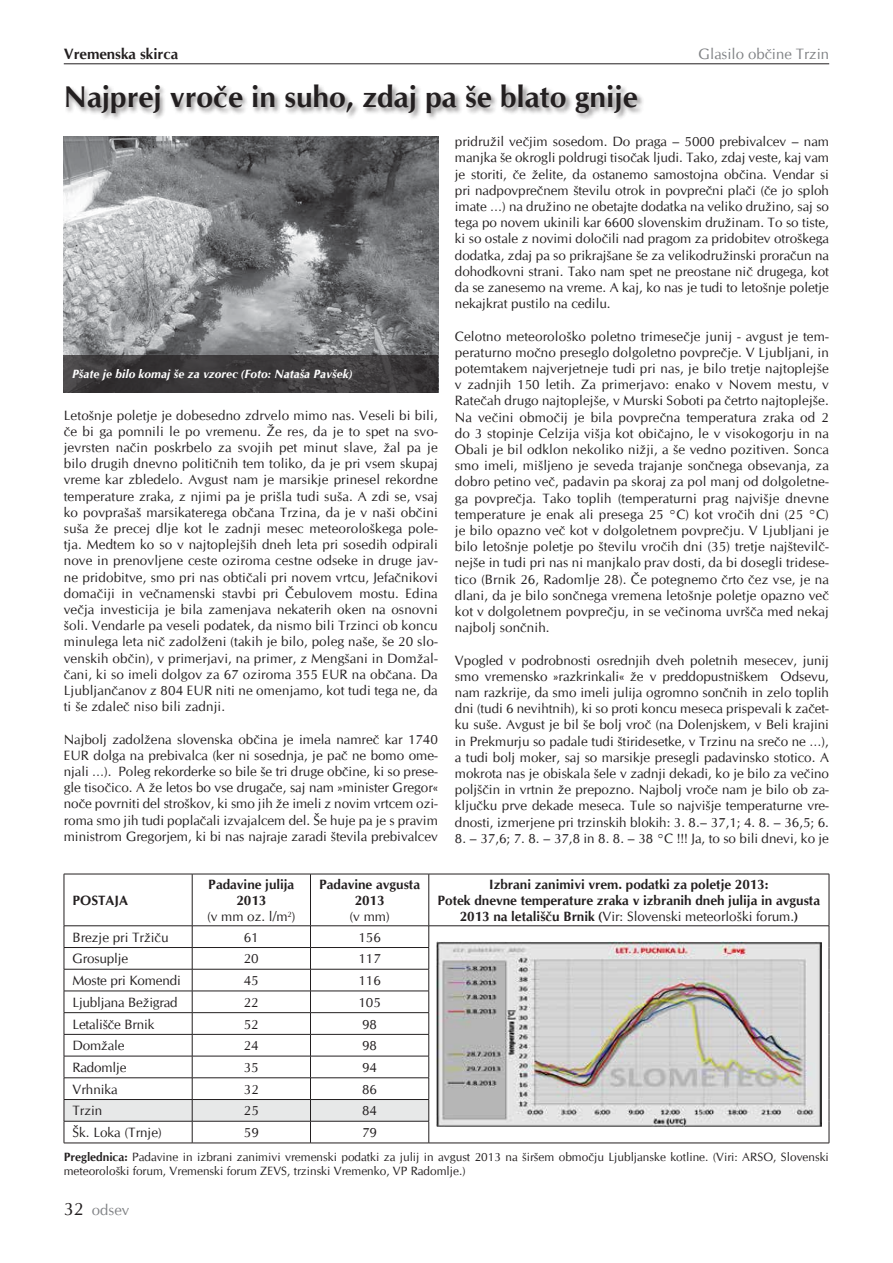
<style>
.page{position:relative;width:893px;height:1263px;background:#fff}
.page>*{position:absolute;margin:0;border:0;box-sizing:border-box;transform-origin:0 0}
.t1{font:700 30px "CG Omega";color:#231f20}
.t2{font:15px "CG Omega";color:#808285}
.t3{font:700 15px "CG Omega";color:#231f20}
.t4{font:13.5px/16.2px "CG Omega";color:#231f20;text-align:justify}
.t5{font:700 13.5px/16.2px "CG Omega";color:#231f20;text-align:center}
.t6{font:12px/14.4px "CG Omega";color:#231f20}
.t7{font:italic 700 12px "CG Omega";color:#fff}
.s1{font-weight:400}
.s2{font-weight:700}
.s3{font-size:18px;color:#231f20}
</style>
<div class="page">
<hr style="left:64px;top:63px;width:765px;height:1px;background:#231f20">
<div style="left:65px;top:84px;width:580px;height:37px;background:#231f20;opacity:.5"></div>
<img style="left:64px;top:136px;width:374px;height:219px">
<svg style="left:64px;top:355px;width:374px;height:38px;background:#3c3a3b"></svg>
<hr style="left:64px;top:874px;width:128px;height:1px;background:#231f20">
<hr style="left:64px;top:874px;width:1px;height:51px;background:#231f20">
<hr style="left:192px;top:874px;width:118px;height:1px;background:#231f20">
<hr style="left:192px;top:874px;width:1px;height:51px;background:#231f20">
<hr style="left:310px;top:874px;width:119px;height:1px;background:#231f20">
<hr style="left:310px;top:874px;width:1px;height:51px;background:#231f20">
<hr style="left:429px;top:874px;width:400px;height:1px;background:#231f20">
<hr style="left:429px;top:874px;width:1px;height:51px;background:#231f20">
<hr style="left:829px;top:874px;width:1px;height:51px;background:#231f20">
<hr style="left:64px;top:925px;width:128px;height:1px;background:#231f20">
<hr style="left:192px;top:925px;width:118px;height:1px;background:#231f20">
<hr style="left:310px;top:925px;width:119px;height:1px;background:#231f20">
<hr style="left:429px;top:925px;width:400px;height:1px;background:#231f20">
<svg style="left:64px;top:926px;width:366px;height:217px"></svg>
<svg style="left:829px;top:926px;width:1px;height:217px"></svg>
<hr style="left:64px;top:1143px;width:128px;height:1px;background:#231f20">
<hr style="left:192px;top:1143px;width:118px;height:1px;background:#231f20">
<hr style="left:310px;top:1143px;width:119px;height:1px;background:#231f20">
<hr style="left:429px;top:1143px;width:400px;height:1px;background:#231f20">
<img style="left:436px;top:942px;width:386px;height:185px">
<p class="t3" style="left:64px;top:44px;width:116px">Vremenska skirca</p>
<h1 class="t1" style="left:64px;top:78px;width:575px">Najprej vroče in suho, zdaj pa še blato gnije</h1>
<p class="t2" style="left:699px;top:45px;width:132px">Glasilo občine Trzin</p>
<p class="t7" style="left:72px;top:367px;width:281px">Pšate je bilo komaj še za vzorec (Foto: Nataša Pavšek)</p>
<p class="t4" style="left:64px;top:407px;width:375px">Letošnje poletje je dobesedno zdrvelo mimo nas. Veseli bi bili, če bi ga pomnili le po vremenu. Že res, da je to spet na svo&shy;jevrsten način poskrbelo za svojih pet minut slave, žal pa je bilo drugih dnevno političnih tem toliko, da je pri vsem skupaj vreme kar zbledelo. Avgust nam je marsikje prinesel rekordne temperature zraka, z njimi pa je prišla tudi suša. A zdi se, vsaj ko povprašaš marsikaterega občana Trzina, da je v naši občini suša že precej dlje kot le zadnji mesec meteorološkega pole&shy;tja. Medtem ko so v najtoplejših dneh leta pri sosedih odpirali nove in prenovljene ceste oziroma cestne odseke in druge jav&shy;ne pridobitve, smo pri nas obtičali pri novem vrtcu, Jefačnikovi domačiji in večnamenski stavbi pri Čebulovem mostu. Edina večja investicija je bila zamenjava nekaterih oken na osnovni šoli. Vendarle pa veseli podatek, da nismo bili Trzinci ob koncu minulega leta nič zadolženi (takih je bilo, poleg naše, še 20 slo&shy;venskih občin), v primerjavi, na primer, z Mengšani in Domžal&shy;čani, ki so imeli dolgov za 67 oziroma 355 EUR na občana. Da Ljubljančanov z 804 EUR niti ne omenjamo, kot tudi tega ne, da ti še zdaleč niso bili zadnji.</p>
<p class="t4" style="left:64px;top:731px;width:376px">Najbolj zadolžena slovenska občina je imela namreč kar 1740<br>EUR dolga na prebivalca (ker ni sosednja, je pač ne bomo ome&shy;njali …). Poleg rekorderke so bile še tri druge občine, ki so prese&shy;gle tisočico. A že letos bo vse drugače, saj nam »minister Gregor« noče povrniti del stroškov, ki smo jih že imeli z novim vrtcem ozi&shy;roma smo jih tudi poplačali izvajalcem del. Še huje pa je s pravim ministrom Gregorjem, ki bi nas najraje zaradi števila prebivalcev</p>
<p class="t4" style="left:455px;top:134px;width:376px">pridružil večjim sosedom. Do praga – 5000 prebivalcev – nam manjka še okrogli poldrugi tisočak ljudi. Tako, zdaj veste, kaj vam je storiti, če želite, da ostanemo samostojna občina. Vendar si pri nadpovprečnem številu otrok in povprečni plači (če jo sploh imate …) na družino ne obetajte dodatka na veliko družino, saj so tega po novem ukinili kar 6600 slovenskim družinam. To so tiste, ki so ostale z novimi določili nad pragom za pridobitev otroškega dodatka, zdaj pa so prikrajšane še za velikodružinski proračun na dohodkovni strani. Tako nam spet ne preostane nič drugega, kot da se zanesemo na vreme. A kaj, ko nas je tudi to letošnje poletje nekajkrat pustilo na cedilu.</p>
<p class="t4" style="left:455px;top:328px;width:375px">Celotno meteorološko poletno trimesečje junij - avgust je tem&shy;peraturno močno preseglo dolgoletno povprečje. V Ljubljani, in potemtakem najverjetneje tudi pri nas, je bilo tretje najtoplejše v zadnjih 150 letih. Za primerjavo: enako v Novem mestu, v Ratečah drugo najtoplejše, v Murski Soboti pa četrto najtoplejše.<br>Na večini območij je bila povprečna temperatura zraka od 2 do 3 stopinje Celzija višja kot običajno, le v visokogorju in na Obali je bil odklon nekoliko nižji, a še vedno pozitiven. Sonca smo imeli, mišljeno je seveda trajanje sončnega obsevanja, za dobro petino več, padavin pa skoraj za pol manj od dolgoletne&shy;ga povprečja. Tako toplih (temperaturni prag najvišje dnevne temperature je enak ali presega 25 °C) kot vročih dni (25 °C) je bilo opazno več kot v dolgoletnem povprečju. V Ljubljani je bilo letošnje poletje po številu vročih dni (35) tretje najštevilč&shy;nejše in tudi pri nas ni manjkalo prav dosti, da bi dosegli tridese&shy;tico (Brnik 26, Radomlje 28). Če potegnemo črto čez vse, je na dlani, da je bilo sončnega vremena letošnje poletje opazno več kot v dolgoletnem povprečju, in se večinoma uvršča med nekaj najbolj sončnih.</p>
<p class="t4" style="left:455px;top:652px;width:376px">Vpogled v podrobnosti osrednjih dveh poletnih mesecev, junij smo vremensko »razkrinkali« že v preddopustniškem Odsevu, nam razkrije, da smo imeli julija ogromno sončnih in zelo toplih dni (tudi 6 nevihtnih), ki so proti koncu meseca prispevali k začet&shy;ku suše. Avgust je bil še bolj vroč (na Dolenjskem, v Beli krajini in Prekmurju so padale tudi štiridesetke, v Trzinu na srečo ne …), a tudi bolj moker, saj so marsikje presegli padavinsko stotico. A mokrota nas je obiskala šele v zadnji dekadi, ko je bilo za večino poljščin in vrtnin že prepozno. Najbolj vroče nam je bilo ob za&shy;ključku prve dekade meseca. Tule so najvišje temperaturne vre&shy;dnosti, izmerjene pri trzinskih blokih: 3. 8.– 37,1; 4. 8. – 36,5; 6.</p>
<p class="t4" style="left:455px;top:830px;width:376px">8. – 37,6; 7. 8. – 37,8 in 8. 8. – 38 °C !!! Ja, to so bili dnevi, ko je</p>
<p class="t5" style="left:72px;top:892px;width:57px">POSTAJA</p>
<p class="t5" style="left:207px;top:876px;width:90px">Padavine julija<br>2013<br><span class="s1">(v mm oz. l/m</span><sup>2</sup><span class="s1">)</span></p>
<p class="t5" style="left:319px;top:876px;width:103px">Padavine avgusta<br>2013</p>
<p class="t4" style="left:349px;top:908px;width:42px">(v mm)</p>
<p class="t5" style="left:438px;top:876px;width:384px">Izbrani zanimivi vrem. podatki za poletje 2013:<br>Potek dnevne temperature zraka v izbranih dneh julija in avgusta<br>2013 na letališču Brnik (<span class="s1">Vir: Slovenski meteorloški forum.</span>)</p>
<p class="t4" style="left:72px;top:929px;width:98px">Brezje pri Tržiču</p>
<p class="t4" style="left:244px;top:929px;width:16px">61</p>
<p class="t4" style="left:358px;top:929px;width:24px">156</p>
<p class="t4" style="left:72px;top:951px;width:57px">Grosuplje</p>
<p class="t4" style="left:244px;top:951px;width:16px">20</p>
<p class="t4" style="left:358px;top:951px;width:24px">117</p>
<p class="t4" style="left:72px;top:972px;width:110px">Moste pri Komendi</p>
<p class="t4" style="left:244px;top:972px;width:16px">45</p>
<p class="t4" style="left:358px;top:972px;width:24px">116</p>
<p class="t4" style="left:72px;top:994px;width:107px">Ljubljana Bežigrad</p>
<p class="t4" style="left:244px;top:994px;width:16px">22</p>
<p class="t4" style="left:358px;top:994px;width:24px">105</p>
<p class="t4" style="left:72px;top:1016px;width:83px">Letališče Brnik</p>
<p class="t4" style="left:244px;top:1016px;width:16px">52</p>
<p class="t4" style="left:362px;top:1016px;width:16px">98</p>
<p class="t4" style="left:72px;top:1038px;width:53px">Domžale</p>
<p class="t4" style="left:244px;top:1038px;width:16px">24</p>
<p class="t4" style="left:362px;top:1038px;width:16px">98</p>
<p class="t4" style="left:72px;top:1059px;width:56px">Radomlje</p>
<p class="t4" style="left:244px;top:1059px;width:16px">35</p>
<p class="t4" style="left:362px;top:1059px;width:16px">94</p>
<p class="t4" style="left:72px;top:1081px;width:47px">Vrhnika</p>
<p class="t4" style="left:244px;top:1081px;width:16px">32</p>
<p class="t4" style="left:362px;top:1081px;width:16px">86</p>
<p class="t4" style="left:72px;top:1103px;width:31px">Trzin</p>
<p class="t4" style="left:244px;top:1103px;width:16px">25</p>
<p class="t4" style="left:362px;top:1103px;width:16px">84</p>
<p class="t4" style="left:72px;top:1124px;width:91px">Šk. Loka (Trnje)</p>
<p class="t4" style="left:244px;top:1124px;width:16px">59</p>
<p class="t4" style="left:362px;top:1124px;width:16px">79</p>
<p class="t6" style="left:64px;top:1149px;width:767px"><span class="s2">Preglednica:</span> Padavine in izbrani zanimivi vremenski podatki za julij in avgust 2013 na širšem območju Ljubljanske kotline. (Viri: ARSO, Slovenski meteorološki forum, Vremenski forum ZEVS, trzinski Vremenko, VP Radomlje.)</p>
<p class="t2" style="left:64px;top:1201px;width:67px"><span class="s3">32</span> odsev</p>
</div>
